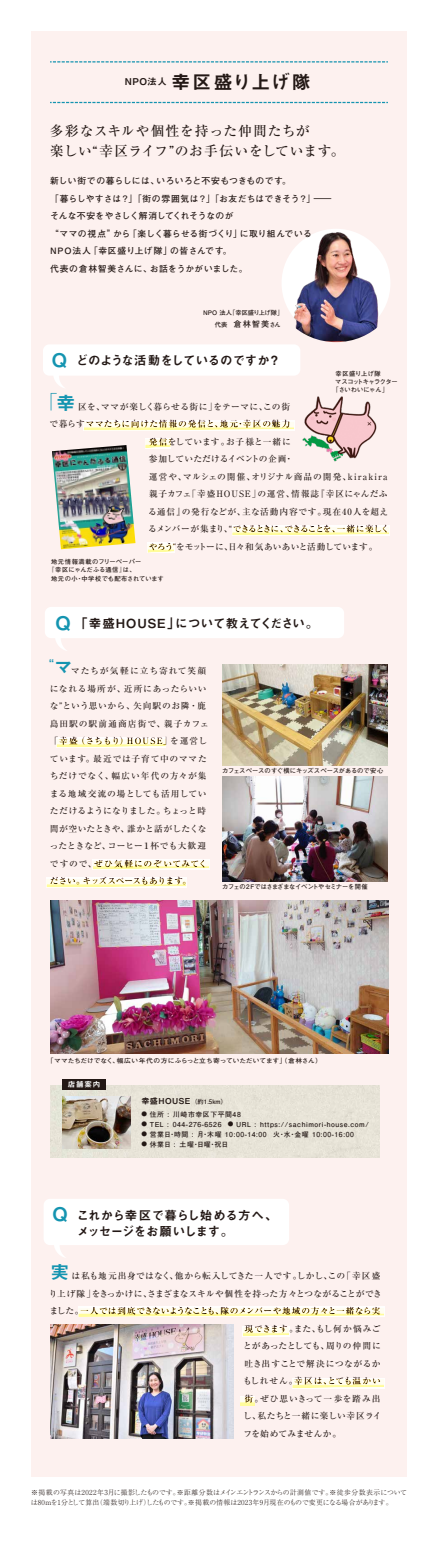
<style>
.page{position:relative;width:438px;height:1547px;background:#fff}
.page>*{position:absolute;margin:0;border:0;box-sizing:border-box;transform-origin:0 0}
.t1{font:18.75px "Midashi Go Pro MB31";letter-spacing:.08em;color:#231815}
.t2{font:300 expanded 18.75px "Shin Go Pro";color:#1494b0}
.t3{font:18.75px "Midashi Go Pro MB31";color:#1494b0}
.t4{font:500 13.75px/20px "Ryumin Pr 5";letter-spacing:.045em;color:#231815}
.t5{font:12.5px/16.2px "Midashi Go Pro MB31";letter-spacing:-.02em;color:#231815}
.t6{font:12.5px "Midashi Go Pro MB31";letter-spacing:.015em;color:#231815}
.t7{font:500 8.75px/17.5px "Ryumin Pr 5";letter-spacing:.065em;color:#231815}
.t8{font:700 8.75px/17.5px "Futo Go B101 Pro";letter-spacing:.035em;color:#231815}
.t9{font:500 8.75px "Ryumin Pr 5";letter-spacing:.04em;color:#231815}
.t10{font:500 8.75px "Ryumin Pr 5";letter-spacing:.1em;color:#231815}
.t11{font:500 8.75px "Ryumin Pr 5";color:#231815}
.t12{font:500 8.75px "Ryumin Pr 5";letter-spacing:.01em;color:#231815}
.t13{font:500 8.75px "Ryumin Pr 5";letter-spacing:-.1em;color:#231815}
.t14{font:500 8.75px "Ryumin Pr 5";letter-spacing:-.025em;color:#231815}
.t15{font:500 8.75px "Ryumin Pr 5";letter-spacing:.075em;color:#231815}
.t16{font:500 8.75px "Ryumin Pr 5";letter-spacing:-.015em;color:#231815}
.t17{font:500 8.75px "Ryumin Pr 5";letter-spacing:-.01em;color:#231815}
.t18{font:500 8.75px "Ryumin Pr 5";letter-spacing:.09em;color:#231815}
.t19{font:500 8.75px "Ryumin Pr 5";letter-spacing:.005em;color:#231815}
.t20{font:500 8.75px "Ryumin Pr 5";letter-spacing:.095em;color:#231815}
.t21{font:500 8.75px "Ryumin Pr 5";letter-spacing:.015em;color:#231815}
.t22{font:8.12px "Midashi Go Pro MB31";letter-spacing:.05em;color:#231815}
.t23{font:7.5px "Midashi Go Pro MB31";color:#fff}
.t24{font:300 6.88px/9.4px "Ryumin Pro";color:#231815}
.t25{font:700 6.88px "Futo Go B101 Pro";letter-spacing:.08em;color:#231815}
.t26{font:700 6.25px/11.9px "Futo Go B101 Pro";color:#231815}
.t27{font:700 6.25px "Futo Go B101 Pro";color:#231815;scale:1.08 1}
.t28{font:700 6.25px "Futo Go B101 Pro";letter-spacing:-.04em;color:#231815}
.t29{font:700 6.25px "Futo Go B101 Pro";letter-spacing:.02em;color:#231815}
.t30{font:700 6.25px "Futo Go B101 Pro";letter-spacing:.035em;color:#231815}
.t31{font:700 6.25px "Futo Go B101 Pro";letter-spacing:-.09em;color:#231815}
.t32{font:700 6.25px "Futo Go B101 Pro";letter-spacing:.065em;color:#231815}
.s1{font-size:8.12px}
.s2{font-size:18.75px;color:#1494b0}
.s3{font-family:"Midashi Go Pro MB31";font-weight:400;font-size:18.75px;color:#1494b0}
.s4{font-size:5.62px}
</style>
<div class="page">
<div style="left:31px;top:31px;width:375px;height:1445px;background:#fdf1ef"></div>
<div style="left:43px;top:344px;width:257px;height:32px;background:#fff;border-radius:6px"></div>
<svg style="left:54px;top:376px;width:10px;height:12px"></svg>
<div style="left:44px;top:1199px;width:245px;height:46px;background:#fff;border-radius:6px"></div>
<svg style="left:54px;top:1245px;width:10px;height:12px"></svg>
<svg style="left:50px;top:61px;width:338px;height:2px"></svg>
<svg style="left:50px;top:102px;width:338px;height:1px"></svg>
<img style="left:222px;top:664px;width:165px;height:101px">
<img style="left:222px;top:776px;width:165px;height:105px">
<img style="left:50px;top:1324px;width:183px;height:114px">
<img style="left:50px;top:900px;width:338px;height:154px">
<div style="left:50px;top:1086px;width:330px;height:72px;background:#e7e3d7"></div>
<img style="left:302px;top:396px;width:75px;height:66px">
<img style="left:52px;top:445px;width:83px;height:104px">
<div style="left:45px;top:607px;width:299px;height:31px;background:#fff;border-radius:6px"></div>
<svg style="left:55px;top:638px;width:11px;height:12px"></svg>
<img style="left:62px;top:1097px;width:68px;height:52px">
<div style="left:62px;top:1079px;width:44px;height:11px;background:#231815"></div>
<img style="left:282px;top:229px;width:108px;height:113px">
<svg style="left:84px;top:421px;width:210px;height:10px"></svg>
<svg style="left:145px;top:438px;width:26px;height:10px"></svg>
<svg style="left:232px;top:526px;width:157px;height:10px"></svg>
<svg style="left:147px;top:543px;width:27px;height:10px"></svg>
<svg style="left:56px;top:738px;width:110px;height:10px"></svg>
<svg style="left:92px;top:859px;width:117px;height:10px"></svg>
<svg style="left:46px;top:878px;width:140px;height:10px"></svg>
<svg style="left:78px;top:1307px;width:306px;height:10px"></svg>
<svg style="left:242px;top:1326px;width:47px;height:10px"></svg>
<svg style="left:292px;top:1378px;width:92px;height:10px"></svg>
<svg style="left:240px;top:1396px;width:14px;height:9px"></svg>
<h1 class="t1" style="left:125px;top:67px;width:187px"><sup>NPO法人</sup>幸区盛り上げ隊</h1>
<h2 class="t4" style="left:50px;top:119px;width:296px">多彩なスキルや個性を持った仲間たちが<br>楽しい“幸区ライフ”のお手伝いをしています。</h2>
<p class="t8" style="left:50px;top:171px;width:283px">新しい街での暮らしには、いろいろと不安もつきものです。<br>「暮らしやすさは？」「街の雰囲気は？」「お友だちはできそう？」―そんな不安をやさしく解消してくれそうなのが<br>“ママの視点”から「楽しく暮らせる街づくり」に取り組んでいる<br>NPO法人「幸区盛り上げ隊」の皆さんです。<br>代表の倉林智美さんに、お話をうかがいました。</p>
<p class="t26" style="left:215px;top:306px;width:70px;text-indent:-12px">NPO 法人「幸区盛り上げ隊」代表　<span class="s1">倉林智美</span>さん</p>
<h3 class="t5" style="left:52px;top:351px;width:230px"><span class="s2">Q</span> どのような活動をしているのですか？</h3>
<p class="t32" style="left:335px;top:368px;width:47px">幸区盛り上げ隊</p>
<p class="t31" style="left:335px;top:377px;width:64px">マスコットキャラクター</p>
<p class="t26" style="left:332px;top:383px;width:57px">「さいわいにゃん」</p>
<h1 class="t2" style="left:38px;top:387px;width:20px">「</h1>
<p class="t9" style="left:56px;top:399px;width:235px"><span class="s3">幸</span>区を、ママが楽しく暮らせる街に」をテーマに、この街</p>
<p class="t15" style="left:49px;top:417px;width:242px">で暮らすママたちに向けた情報の発信と、地元・幸区の魅力</p>
<p class="t9" style="left:149px;top:434px;width:143px">発信をしています。お子様と一緒に</p>
<p class="t16" style="left:149px;top:452px;width:146px">参加していただけるイベントの企画・</p>
<p class="t10" style="left:149px;top:469px;width:240px">運営や、マルシェの開催、オリジナル商品の開発、kirakira</p>
<p class="t10" style="left:149px;top:487px;width:240px">親子カフェ「幸盛HOUSE」の運営、情報誌『幸区にゃんだふ</p>
<p class="t7" style="left:148px;top:502px;width:241px">る通信』の発行などが、主な活動内容です。現在40人を超え</p>
<p class="t13" style="left:148px;top:522px;width:243px">るメンバーが集まり、“できるときに、できることを、一緒に楽しく</p>
<p class="t14" style="left:149px;top:539px;width:230px">やろう”をモットーに、日々和気あいあいと活動しています。</p>
<p class="t30" style="left:51px;top:557px;width:92px">地元情報満載のフリーペーパー</p>
<p class="t26" style="left:48px;top:563px;width:89px">『幸区にゃんだふる通信』は、</p>
<p class="t29" style="left:51px;top:573px;width:114px">地元の小・中学校でも配布されています</p>
<h3 class="t6" style="left:56px;top:613px;width:264px"><span class="s2">Q</span> 「幸盛HOUSE」について教えてください。</h3>
<p class="t7" style="left:50px;top:661px;width:160px;text-indent:4px"><span class="s3">マ</span>マたちが気軽に立ち寄れて笑顔になれる場所が、近所にあったらいいな”という思いから、矢向駅のお隣・鹿島田駅の駅前通商店街で、親子カフェ「幸盛（さちもり）HOUSE」を運営しています。最近では子育て中のママたちだけでなく、幅広い年代の方々が集まる地域交流の場としても活用していただけるようになりました。ちょっと時間が空いたときや、誰かと話がしたくなったときなど、コーヒー１杯でも大歓迎ですので、ぜひ気軽にのぞいてみてください。キッズスペースもあります。</p>
<h1 class="t2" style="left:36px;top:653px;width:20px">“</h1>
<p class="t26" style="left:222px;top:764px;width:162px">カフェスペースのすぐ横にキッズスペースがあるので安心</p>
<p class="t28" style="left:222px;top:882px;width:147px">カフェの2Fではさまざまなイベントやセミナーを開催</p>
<p class="t27" style="left:47px;top:1055px;width:256px">「ママたちだけでなく、幅広い年代の方にふらっと立ち寄っていただいてます」（倉林さん）</p>
<p class="t23" style="left:68px;top:1078px;width:34px">店舗案内</p>
<p class="t22" style="left:141px;top:1094px;width:50px">幸盛HOUSE</p>
<p class="t25" style="left:141px;top:1108px;width:101px"><span class="s4">●</span> 住所 : 川崎市幸区下平間48</p>
<p class="t25" style="left:141px;top:1118px;width:229px"><span class="s4">●</span> TEL : 044-276-6526 <span class="s4">●</span> URL : https://sachimori-house.com/</p>
<p class="t25" style="left:141px;top:1128px;width:214px"><span class="s4">●</span> 営業日・時間 : 月・木曜 10:00-14:00 火・水・金曜 10:00-16:00</p>
<p class="t25" style="left:141px;top:1138px;width:88px"><span class="s4">●</span> 休業日 : 土曜・日曜・祝日</p>
<p class="t26" style="left:191px;top:1095px;width:37px">（約1.5km）</p>
<h1 class="t3" style="left:52px;top:1199px;width:17px">Q</h1>
<h3 class="t5" style="left:77px;top:1205px;width:202px">これから幸区で暮らし始める方へ、メッセージをお願いします。</h3>
<p class="t9" style="left:50px;top:1269px;width:331px"><span class="s3">実</span>は私も地元出身ではなく、他から転入してきた一人です。しかし、この「幸区盛</p>
<p class="t11" style="left:49px;top:1286px;width:334px">り上げ隊」をきっかけに、さまざまなスキルや個性を持った方々とつながることができ</p>
<p class="t12" style="left:49px;top:1304px;width:332px">ました。一人では到底できないようなことも、隊のメンバーや地域の方々と一緒なら実</p>
<p class="t9" style="left:244px;top:1321px;width:138px">現できます。また、もし何か悩みご</p>
<p class="t17" style="left:243px;top:1339px;width:139px">とがあったとしても、周りの仲間に</p>
<p class="t9" style="left:244px;top:1356px;width:137px">吐き出すことで解決につながるか</p>
<p class="t18" style="left:243px;top:1374px;width:139px">もしれせん。幸区は、とても温かい</p>
<p class="t20" style="left:244px;top:1391px;width:137px">街。ぜひ思いきって一歩を踏み出</p>
<p class="t19" style="left:243px;top:1409px;width:140px">し、私たちと一緒に楽しい幸区ライ</p>
<p class="t21" style="left:243px;top:1426px;width:99px">フを始めてみませんか。</p>
<p class="t24" style="left:31px;top:1487px;width:377px">※掲載の写真は2022年3月に撮影したものです。※距離分数はメインエントランスからの計測値です。※徒歩分数表示については80mを1分として算出（端数切り上げ）したものです。※掲載の情報は2023年9月現在のもので変更になる場合があります。</p>
</div>
